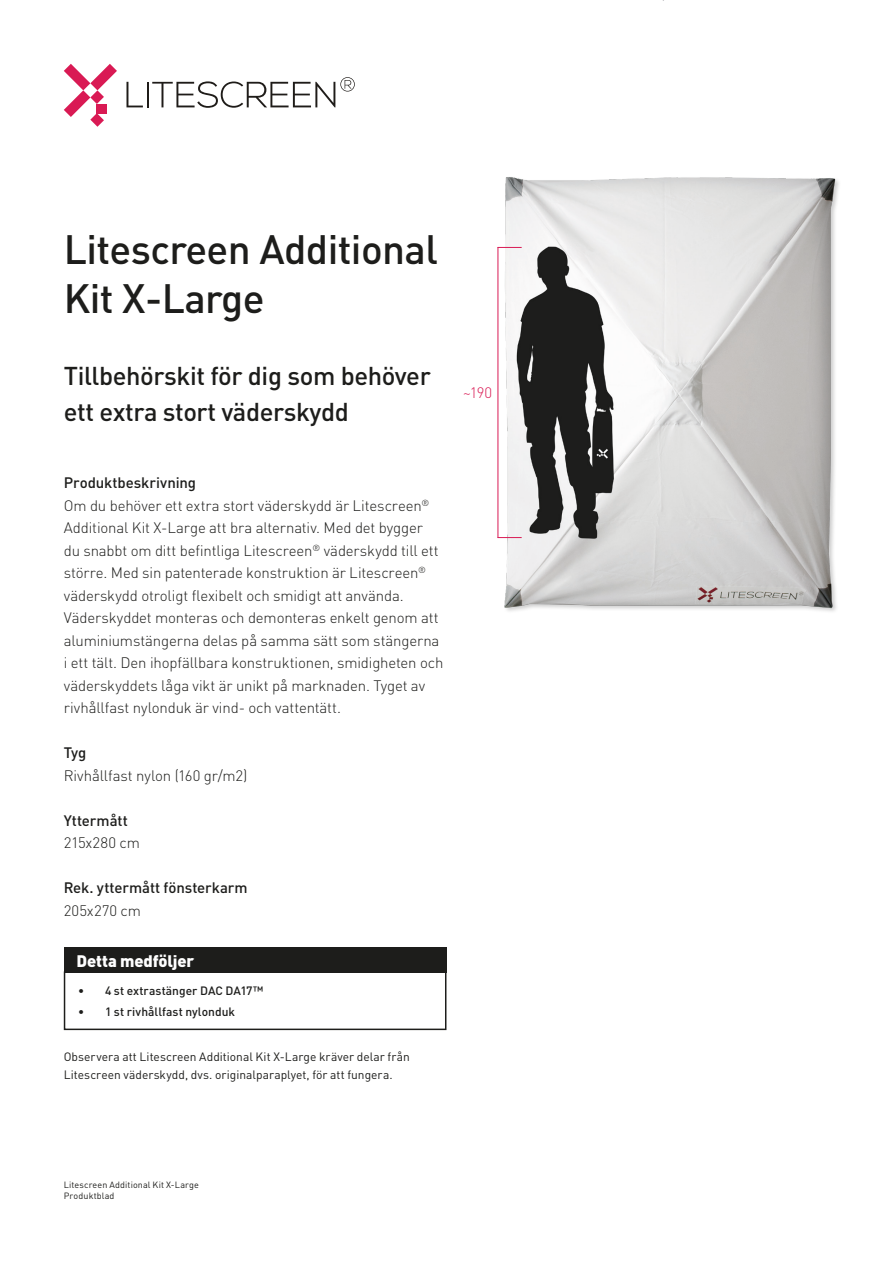
<style>
.page{position:relative;width:893px;height:1263px;background:#fff}
.page>*{position:absolute;margin:0;border:0;box-sizing:border-box;transform-origin:0 0}
.t1{font:500 40.5px/48.6px "DIN Pro";letter-spacing:-.015em;color:#1d1d1b}
.t2{font:500 25.5px/36px "DIN Pro";letter-spacing:-.015em;color:#1d1d1b}
.t3{font:900 16.5px "DIN Pro";letter-spacing:-.01em;color:#fff}
.t4{font:300 15px/22.5px "DIN Pro";letter-spacing:-.01em;color:#1d1d1b}
.t5{font:500 15px "DIN Pro";letter-spacing:-.005em;color:#1d1d1b}
.t6{font:300 15px "DIN Pro";color:#d91a54}
.t7{font:12px/18px "DIN Pro";letter-spacing:.005em;color:#1d1d1b}
.t8{font:500 12px "DIN Pro";color:#1d1d1b}
.t9{font:9px "DIN Pro";letter-spacing:.015em;color:#1d1d1b}
</style>
<div class="page">
<svg style="left:64px;top:64px;width:53px;height:63px"></svg>
<svg style="left:126px;top:82px;width:17px;height:25px"></svg>
<hr style="left:147px;top:82px;width:2px;height:25px;background:#1f1c19">
<svg style="left:152px;top:77px;width:203px;height:31px"></svg>
<svg style="left:63px;top:971px;width:384px;height:60px"></svg>
<div style="left:64px;top:947px;width:382px;height:26px;background:#1d1d1b"></div>
<img style="left:497px;top:177px;width:342px;height:435px">
<hr style="left:498px;top:247px;width:1px;height:291px;background:#d91a54">
<svg style="left:499px;top:247px;width:23px;height:1px"></svg>
<svg style="left:499px;top:537px;width:23px;height:1px"></svg>
<p class="t1" style="left:64px;top:223px;width:376px">Litescreen Additional<br>Kit X-Large</p>
<p class="t2" style="left:64px;top:356px;width:369px">Tillbehörskit för dig som behöver ett extra stort väderskydd</p>
<p class="t5" style="left:64px;top:472px;width:134px">Produktbeskrivning</p>
<p class="t4" style="left:64px;top:493px;width:381px">Om du behöver ett extra stort väderskydd är Litescreen<sup>® </sup>Additional Kit X-Large att bra alternativ. Med det bygger<br>du snabbt om ditt befintliga Litescreen<sup>®</sup> väderskydd till ett större. Med sin patenterade konstruktion är Litescreen<sup>® </sup>väderskydd otroligt flexibelt och smidigt att använda.<br>Väderskyddet monteras och demonteras enkelt genom att aluminiumstängerna delas på samma sätt som stängerna i ett tält. Den ihopfällbara konstruktionen, smidigheten och väderskyddets låga vikt är unikt på marknaden. Tyget av rivhållfast nylonduk är vind- och vattentätt.</p>
<p class="t5" style="left:64px;top:742px;width:24px">Tyg</p>
<p class="t4" style="left:64px;top:763px;width:185px">Rivhållfast nylon (160 gr/m2)</p>
<p class="t5" style="left:64px;top:810px;width:66px">Yttermått</p>
<p class="t4" style="left:64px;top:831px;width:78px">215x280 cm</p>
<p class="t5" style="left:64px;top:877px;width:185px">Rek. yttermått fönsterkarm</p>
<p class="t4" style="left:64px;top:898px;width:79px">205x270 cm</p>
<p class="t3" style="left:77px;top:949px;width:119px">Detta medföljer</p>
<p class="t8" style="left:78px;top:982px;width:187px">• 4 st extrastänger DAC DA17™</p>
<p class="t8" style="left:78px;top:1003px;width:159px">• 1 st rivhållfast nylonduk</p>
<p class="t7" style="left:64px;top:1047px;width:347px">Observera att Litescreen Additional Kit X-Large kräver delar från<br>Litescreen väderskydd, dvs. originalparaplyet, för att fungera.</p>
<p class="t6" style="left:463px;top:383px;width:30px">~190</p>
<p class="t9" style="left:64px;top:1179px;width:137px">Litescreen Additional Kit X-Large</p>
<p class="t9" style="left:64px;top:1190px;width:52px">Produktblad</p>
</div>
